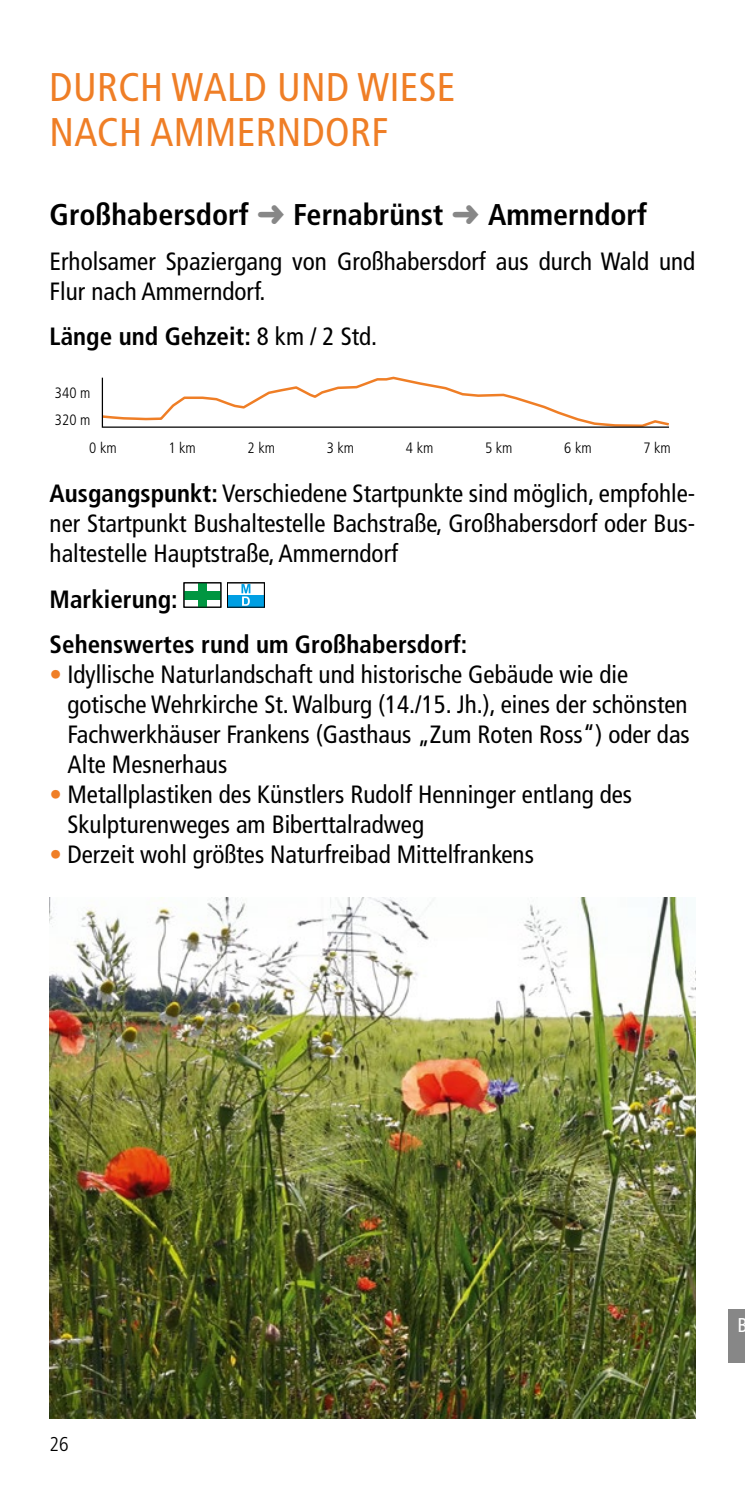
<style>
.page{position:relative;width:745px;height:1489px;background:#fff}
.page>*{position:absolute;margin:0;border:0;box-sizing:border-box;transform-origin:0 0}
.t1{font:condensed 40px/45px "Frutiger";letter-spacing:.01em;color:#ef7e26}
.t2{font:700 condensed 30px "Frutiger";color:#000}
.t3{font:condensed 25px/30px "Frutiger";color:#000}
.t4{font:700 condensed 25px/45px "Frutiger";color:#000}
.t5{font:300 condensed 20px "Frutiger";color:#000}
.t6{font:condensed 20px "Frutiger";color:#fff}
.t7{font:300 condensed 15px "Frutiger";color:#000}
.s1{color:#878787}
.s2{font-weight:400}
.s3{font-weight:700}
.s4{color:#ef7e26}
</style>
<div class="page">
<svg style="left:101px;top:376px;width:568px;height:52px"></svg>
<div style="left:198px;top:583px;width:8px;height:24px;background:#009641"></div>
<div style="left:184px;top:591px;width:37px;height:8px;background:#009641"></div>
<div style="left:183px;top:582px;width:38px;height:25px;border:1px solid #000"></div>
<div style="left:227px;top:595px;width:37px;height:12px;background:#009fe3"></div>
<div style="left:227px;top:582px;width:37px;height:25px;border:1px solid #000"></div>
<svg style="left:241px;top:584px;width:9px;height:21px"></svg>
<img style="left:50px;top:897px;width:644px;height:520px">
<div style="left:727px;top:1309px;width:17px;height:53px;background:#878787"></div>
<h1 class="t1" style="left:50px;top:65px;width:407px">DURCH WALD UND WIESE<br>NACH AMMERNDORF</h1>
<p class="t2" style="left:50px;top:196px;width:598px">Großhabersdorf <span class="s1">➜</span> Fernabrünst <span class="s1">➜</span> Ammerndorf</p>
<p class="t3" style="left:50px;top:246px;width:646px">Erholsamer Spaziergang von Großhabersdorf aus durch Wald und<br>Flur nach Ammerndorf.</p>
<p class="t4" style="left:50px;top:313px;width:329px">Länge und Gehzeit: <span class="s2">8 km / 2 Std.</span></p>
<p class="t7" style="left:55px;top:384px;width:37px">340 m</p>
<p class="t7" style="left:55px;top:411px;width:37px">320 m</p>
<p class="t7" style="left:89px;top:439px;width:29px">0 km</p>
<p class="t7" style="left:168px;top:439px;width:29px">1 km</p>
<p class="t7" style="left:247px;top:439px;width:29px">2 km</p>
<p class="t7" style="left:326px;top:439px;width:29px">3 km</p>
<p class="t7" style="left:405px;top:439px;width:29px">4 km</p>
<p class="t7" style="left:484px;top:439px;width:29px">5 km</p>
<p class="t7" style="left:564px;top:439px;width:29px">6 km</p>
<p class="t7" style="left:643px;top:439px;width:29px">7 km</p>
<p class="t3" style="left:50px;top:479px;width:646px;text-align:justify"><span class="s3">Ausgangspunkt:</span> Verschiedene Startpunkte sind möglich, empfohle&shy;ner Startpunkt Bushaltestelle Bachstraße, Großhabersdorf oder Bus&shy;haltestelle Hauptstraße, Ammerndorf</p>
<p class="t4" style="left:50px;top:576px;width:419px">Markierung:<br>Sehenswertes rund um Großhabersdorf:</p>
<p class="t3" style="left:67px;top:659px;width:623px;text-indent:-18px"><span class="s4">•</span> Idyllische Naturlandschaft und historische Gebäude wie die gotische Wehrkirche St. Walburg (14./15. Jh.), eines der schönsten Fachwerkhäuser Frankens (Gasthaus „Zum Roten Ross“) oder das Alte Mesnerhaus</p>
<p class="t3" style="left:67px;top:779px;width:566px;text-indent:-18px"><span class="s4">•</span> Metallplastiken des Künstlers Rudolf Henninger entlang des<br>Skulpturenweges am Biberttalradweg</p>
<p class="t3" style="left:50px;top:839px;width:485px"><span class="s4">•</span> Derzeit wohl größtes Naturfreibad Mittelfrankens</p>
<p class="t5" style="left:50px;top:1432px;width:21px">26</p>
<p class="t6" style="left:736px;top:1312px;width:12px">B</p>
</div>
